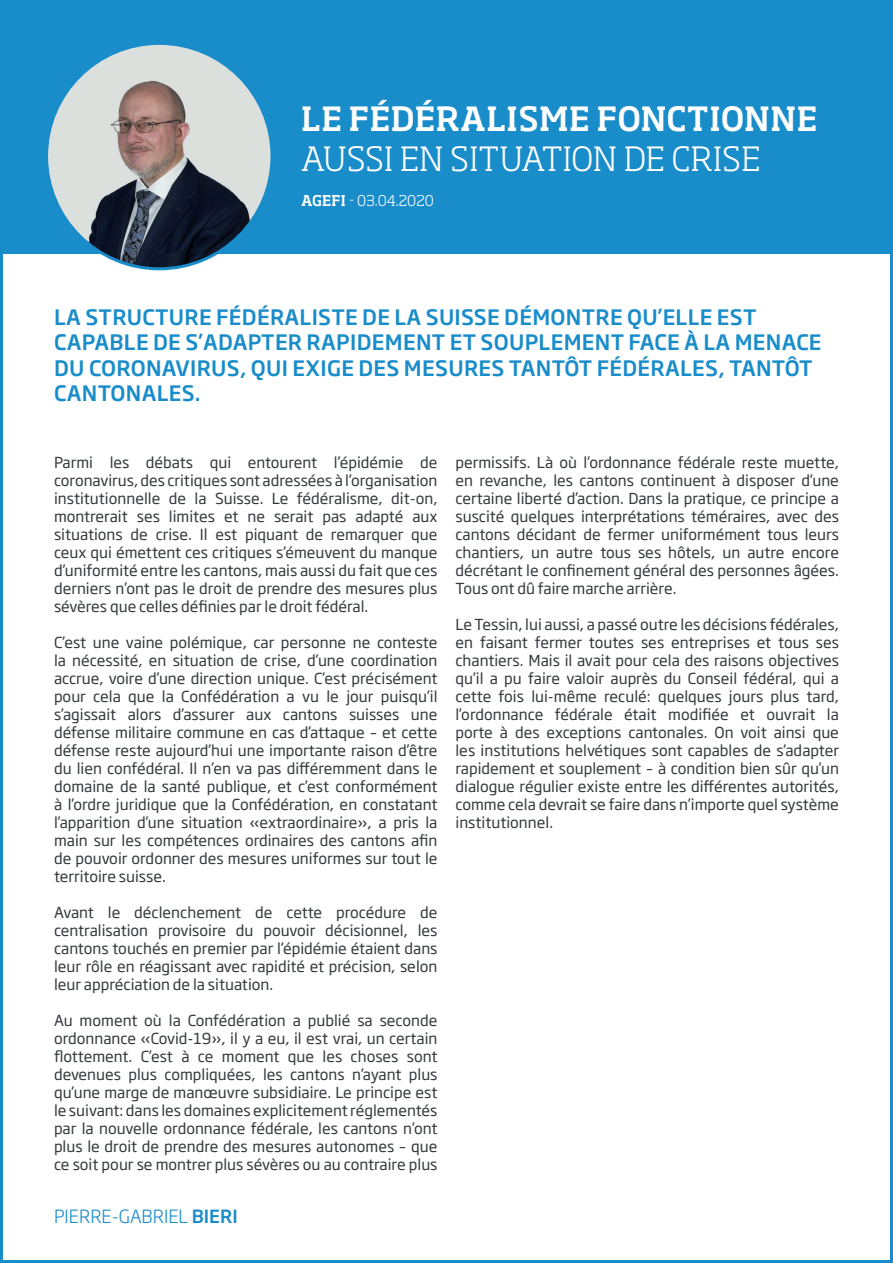
<style>
.page{position:relative;width:893px;height:1263px;background:#fff}
.page>*{position:absolute;margin:0;border:0;box-sizing:border-box;transform-origin:0 0}
.t1{font:500 33px "Soho Std";letter-spacing:.015em;color:#fff}
.t2{font:300 33px "Soho Std";letter-spacing:.015em;color:#fff}
.t3{font:500 21px/25.2px "Soho Gothic Pro";letter-spacing:.015em;color:#198cca}
.t4{font:300 18px "Soho Gothic Pro";color:#198cca}
.t5{font:15px/18px "Soho Gothic Pro";color:#34373c;text-align:justify}
.t6{font:300 14.7px "Soho Std";color:#fff}
.s1{font-weight:500}
</style>
<div class="page">
<div style="left:0;top:0;width:893px;height:253px;background:#198cca"></div>
<img style="left:47px;top:43px;width:225px;height:226px;border-radius:113px">
<h1 class="t1" style="left:301px;top:98px;width:518px">LE FÉDÉRALISME FONCTIONNE</h1>
<h1 class="t2" style="left:301px;top:138px;width:461px">AUSSI EN SITUATION DE CRISE</h1>
<p class="t6" style="left:301px;top:192px;width:134px"><span class="s1">AGEFI</span> - 03.04.2020</p>
<h2 class="t3" style="left:54px;top:304px;width:769px">LA STRUCTURE FÉDÉRALISTE DE LA SUISSE DÉMONTRE QU’ELLE EST CAPABLE DE S’ADAPTER RAPIDEMENT ET SOUPLEMENT FACE À LA MENACE DU CORONAVIRUS, QUI EXIGE DES MESURES TANTÔT FÉDÉRALES, TANTÔT CANTONALES.</h2>
<p class="t5" style="left:54px;top:452px;width:385px">Parmi les débats qui entourent l’épidémie de coronavirus, des critiques sont adressées à l’organisation institutionnelle de la Suisse. Le fédéralisme, dit-on, montrerait ses limites et ne serait pas adapté aux situations de crise. Il est piquant de remarquer que ceux qui émettent ces critiques s’émeuvent du manque d’uniformité entre les cantons, mais aussi du fait que ces derniers n’ont pas le droit de prendre des mesures plus sévères que celles définies par le droit fédéral.</p>
<p class="t5" style="left:54px;top:632px;width:385px">C’est une vaine polémique, car personne ne conteste la nécessité, en situation de crise, d’une coordination accrue, voire d’une direction unique. C’est précisément pour cela que la Confédération a vu le jour puisqu’il s’agissait alors d’assurer aux cantons suisses une défense militaire commune en cas d’attaque – et cette défense reste aujourd’hui une importante raison d’être du lien confédéral. Il n’en va pas différemment dans le domaine de la santé publique, et c’est conformément à l’ordre juridique que la Confédération, en constatant l’apparition d’une situation «extraordinaire», a pris la main sur les compétences ordinaires des cantons afin de pouvoir ordonner des mesures uniformes sur tout le territoire suisse.</p>
<p class="t5" style="left:54px;top:902px;width:385px">Avant le déclenchement de cette procédure de centralisation provisoire du pouvoir décisionnel, les cantons touchés en premier par l’épidémie étaient dans leur rôle en réagissant avec rapidité et précision, selon leur appréciation de la situation.</p>
<p class="t5" style="left:54px;top:1010px;width:385px">Au moment où la Confédération a publié sa seconde ordonnance «Covid-19», il y a eu, il est vrai, un certain flottement. C’est à ce moment que les choses sont devenues plus compliquées, les cantons n’ayant plus qu’une marge de manœuvre subsidiaire. Le principe est le suivant: dans les domaines explicitement réglementés par la nouvelle ordonnance fédérale, les cantons n’ont plus le droit de prendre des mesures autonomes – que ce soit pour se montrer plus sévères ou au contraire plus</p>
<p class="t4" style="left:54px;top:1202px;width:185px">PIERRE-GABRIEL <span class="s1">BIERI</span></p>
<p class="t5" style="left:455px;top:452px;width:385px">permissifs. Là où l’ordonnance fédérale reste muette, en revanche, les cantons continuent à disposer d’une certaine liberté d’action. Dans la pratique, ce principe a suscité quelques interprétations téméraires, avec des cantons décidant de fermer uniformément tous leurs chantiers, un autre tous ses hôtels, un autre encore décrétant le confinement général des personnes âgées.<br>Tous ont dû faire marche arrière.</p>
<p class="t5" style="left:455px;top:614px;width:385px">Le Tessin, lui aussi, a passé outre les décisions fédérales, en faisant fermer toutes ses entreprises et tous ses chantiers. Mais il avait pour cela des raisons objectives qu’il a pu faire valoir auprès du Conseil fédéral, qui a cette fois lui-même reculé: quelques jours plus tard, l’ordonnance fédérale était modifiée et ouvrait la porte à des exceptions cantonales. On voit ainsi que les institutions helvétiques sont capables de s’adapter rapidement et souplement – à condition bien sûr qu’un dialogue régulier existe entre les différentes autorités, comme cela devrait se faire dans n’importe quel système institutionnel.</p>
</div>
